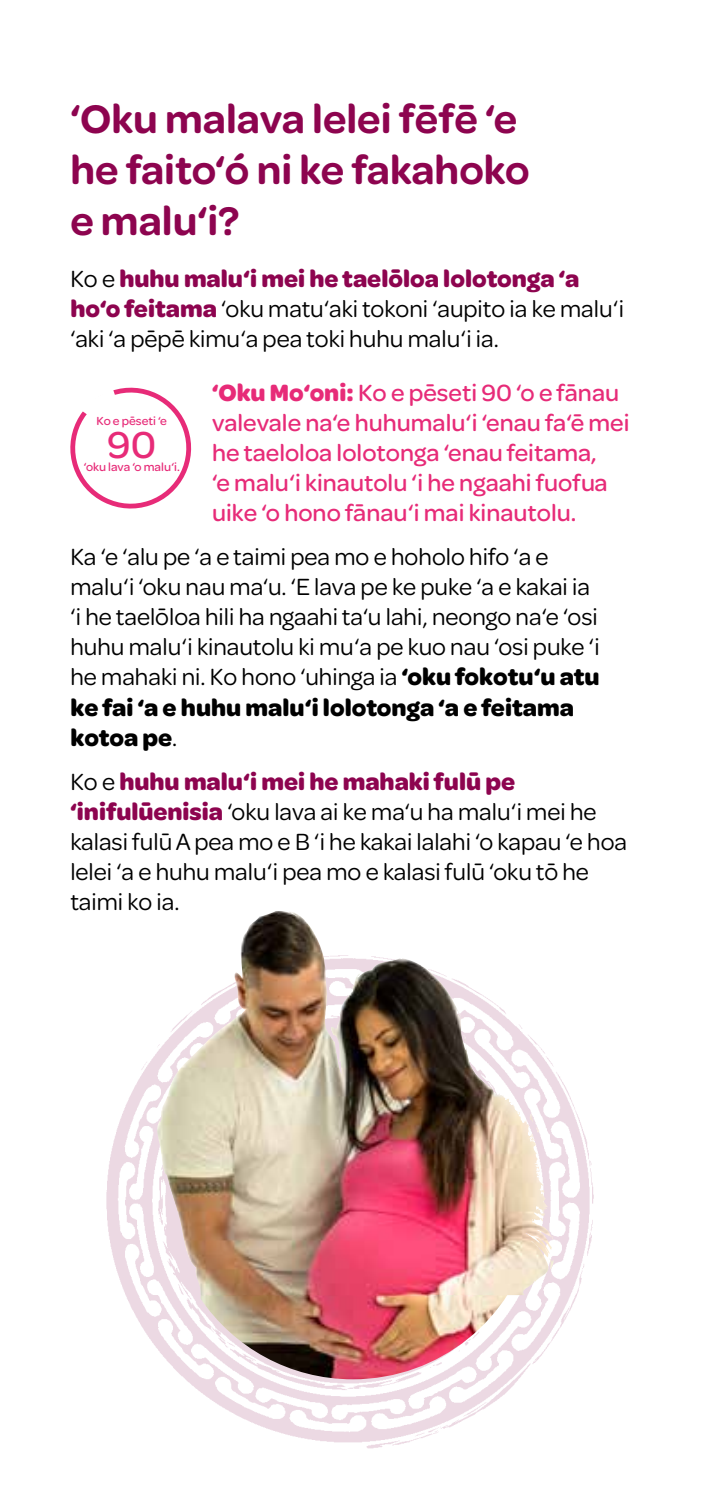
<style>
.page{position:relative;width:702px;height:1489px;background:#fff}
.page>*{position:absolute;margin:0;border:0;box-sizing:border-box;transform-origin:0 0}
.t1{font:600 42.5px/51px "Omnes";color:#8d044f}
.t2{font:500 40px "Omnes";color:#e72b78}
.t3{font:25px/30px "Omnes";color:#000}
.t4{font:500 25px/30px "Omnes";color:#e72b78}
.t5{font:500 12.5px "Omnes";color:#e72b78}
.s1{font-weight:700;color:#8d044f}
.s2{font-weight:700}
.s3{font-weight:700;font-size:27.5px}
</style>
<div class="page">
<img style="left:106px;top:1057px;width:488px;height:390px">
<img style="left:169px;top:1294px;width:367px;height:85px">
<img style="left:154px;top:911px;width:399px;height:383px">
<svg style="left:70px;top:387px;width:122px;height:122px"></svg>
<h1 class="t1" style="left:70px;top:91px;width:461px">‘Oku malava lelei fēfē ‘e he faito‘ó ni ke fakahoko e malu‘i?</h1>
<p class="t3" style="left:70px;top:262px;width:555px">Ko e <span class="s1">huhu malu‘i mei he taelōloa lolotonga ‘a ho‘o feitama</span> ‘oku matu‘aki tokoni ‘aupito ia ke malu‘i ‘aki ‘a pēpē kimu‘a pea toki huhu malu‘i ia.</p>
<p class="t4" style="left:212px;top:376px;width:419px"><span class="s2">‘Oku Mo‘oni</span><span class="s3">:</span> Ko e pēseti 90 ‘o e fānau valevale na‘e huhumalu‘i ‘enau fa‘ē mei he taeloloa lolotonga ‘enau feitama,<br>‘e malu‘i kinautolu ‘i he ngaahi fuofua uike ‘o hono fānau‘i mai kinautolu.</p>
<p class="t3" style="left:70px;top:540px;width:531px">Ka ‘e ‘alu pe ‘a e taimi pea mo e hoholo hifo ‘a e malu‘i ‘oku nau ma‘u. ‘E lava pe ke puke ‘a e kakai ia ‘i he taelōloa hili ha ngaahi ta‘u lahi, neongo na‘e ‘osi huhu malu‘i kinautolu ki mu‘a pe kuo nau ‘osi puke ‘i he mahaki ni. Ko hono ‘uhinga ia <span class="s2">‘oku fokotu‘u atu ke fai ‘a e huhu malu‘i lolotonga ‘a e feitama kotoa pe</span>.</p>
<p class="t3" style="left:70px;top:765px;width:558px">Ko e <span class="s1">huhu malu‘i mei he mahaki fulū pe ‘inifulūenisia</span> ‘oku lava ai ke ma‘u ha malu‘i mei he kalasi fulū A pea mo e B ‘i he kakai lalahi ‘o kapau ‘e hoa lelei ‘a e huhu malu‘i pea mo e kalasi fulū ‘oku tō he taimi ko ia.</p>
<p class="t5" style="left:96px;top:412px;width:72px">Ko e pēseti ‘e</p>
<h2 class="t2" style="left:107px;top:417px;width:50px">90</h2>
<p class="t5" style="left:84px;top:458px;width:97px">‘oku lava ‘o malu‘i.</p>
</div>
